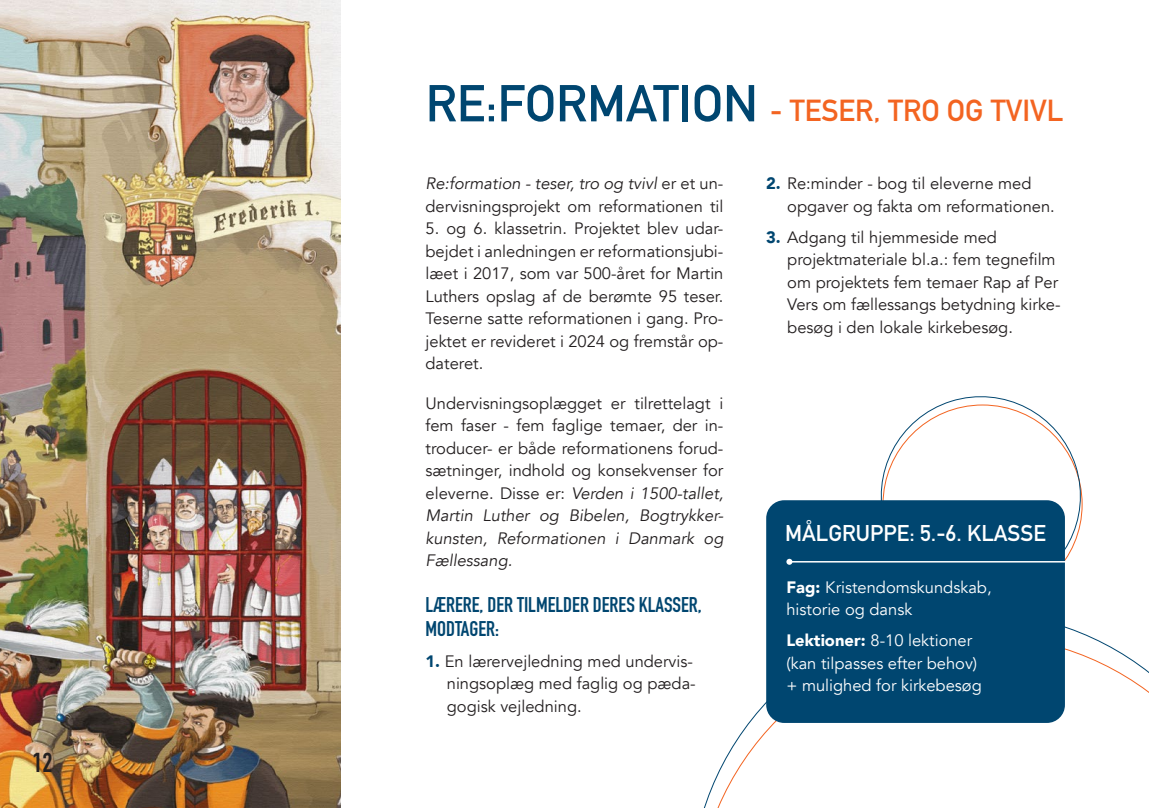
<style>
.page{position:relative;width:1149px;height:808px;background:#fff}
.page>*{position:absolute;margin:0;border:0;box-sizing:border-box;transform-origin:0 0}
.t1{font:30px "DIN Mittelschrift Std";color:#f36421}
.t2{font:27px "DIN Engschrift Std";color:#231f20}
.t3{font:22.5px "DIN Mittelschrift Std";color:#fff}
.t4{font:21px/24px "DIN Engschrift Std";color:#004670}
.t5{font:16.5px/22.5px "Avenir";color:#231f20}
.t6{font:16.5px/22.5px "Avenir";color:#fff}
.s1{font-size:51px;color:#004670}
.s2{font-style:italic}
.s3{font-weight:900;color:#004670}
.s4{font-weight:900}
</style>
<div class="page">
<svg style="left:880px;top:396px;width:203px;height:182px"></svg>
<img style="left:0;top:0;width:340px;height:808px">
<svg style="left:704px;top:578px;width:444px;height:230px"></svg>
<div style="left:766px;top:500px;width:298px;height:223px;background:#004670;border-radius:18px"></div>
<hr style="left:789px;top:561px;width:318px;height:1px;background:#fff">
<svg style="left:786px;top:559px;width:6px;height:6px"></svg>
<p class="t2" style="left:32px;top:747px;width:22px">12</p>
<p class="t1" style="left:425px;top:93px;width:639px"><span class="s1">RE:FORMATION</span> - TESER, TRO OG TVIVL</p>
<p class="t5" style="left:425px;top:173px;width:299px"><span class="s2">Re:formation - teser, tro og tvivl</span> er et un&shy;dervisningsprojekt om reformationen til</p>
<p class="t5" style="left:425px;top:218px;width:299px;text-align:justify">5. og 6. klassetrin. Projektet blev udar&shy;bejdet i anledningen er reformationsjubi&shy;læet i 2017, som var 500-året for Martin Luthers opslag af de berømte 95 teser.<br>Teserne satte reformationen i gang. Pro&shy;jektet er revideret i 2024 og fremstår op&shy;dateret.</p>
<p class="t5" style="left:425px;top:392px;width:299px;text-align:justify">Undervisningsoplægget er tilrettelagt i fem faser - fem faglige temaer, der in&shy;troducer- er både reformationens forud&shy;sætninger, indhold og konsekvenser for eleverne. Disse er: <span class="s2">Verden i 1500-tallet, Martin Luther og Bibelen, Bogtrykker&shy;kunsten, Reformationen i Danmark og Fællessang.</span></p>
<p class="t4" style="left:425px;top:592px;width:278px">LÆRERE, DER TILMELDER DERES KLASSER,<br>MODTAGER:</p>
<p class="t5" style="left:446px;top:650px;width:250px;text-indent:-21px"><span class="s3">1.</span> En lærervejledning med undervis&shy;ningsoplæg med faglig og pæda&shy;gogisk vejledning.</p>
<p class="t5" style="left:787px;top:173px;width:269px;text-indent:-21px"><span class="s3">2.</span> Re:minder - bog til eleverne med opgaver og fakta om reformationen.</p>
<p class="t5" style="left:787px;top:226px;width:275px;text-indent:-21px"><span class="s3">3.</span> Adgang til hjemmeside med projektmateriale bl.a.: fem tegnefilm om projektets fem temaer Rap af Per Vers om fællessangs betydning kirke&shy;besøg i den lokale kirkebesøg.</p>
<p class="t3" style="left:785px;top:520px;width:262px">MÅLGRUPPE: 5.-6. KLASSE</p>
<p class="t6" style="left:786px;top:576px;width:207px"><span class="s4">Fag:</span> Kristendomskundskab, historie og dansk</p>
<p class="t6" style="left:786px;top:630px;width:197px"><span class="s4">Lektioner:</span> 8-10 lektioner (kan tilpasses efter behov) + mulighed for kirkebesøg</p>
</div>
